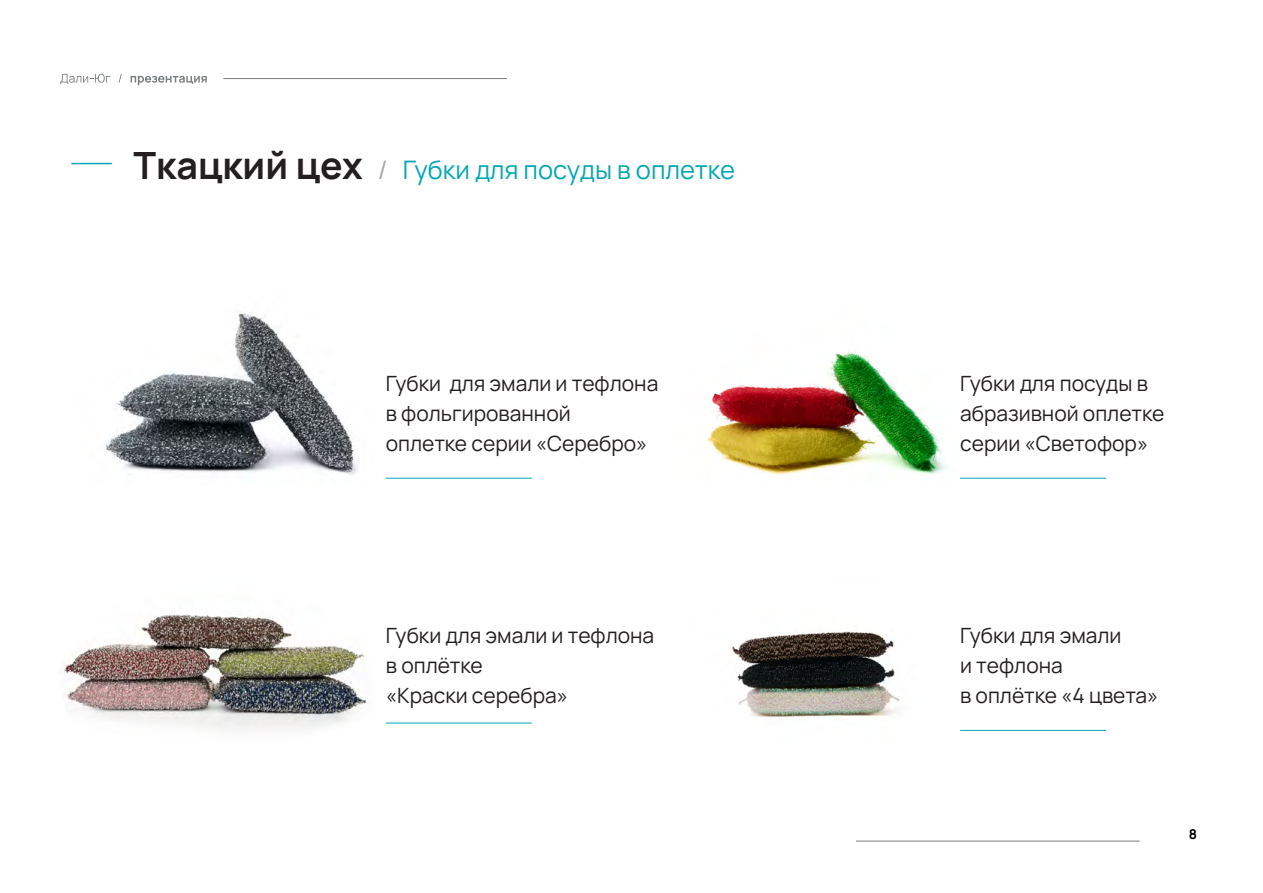
<style>
.page{position:relative;width:1263px;height:893px;background:#fff}
.page>*{position:absolute;margin:0;border:0;box-sizing:border-box;transform-origin:0 0}
.t1{font:25.5px "Manrope";color:#00a8b4}
.t2{font:21px/30px "Manrope";color:#231f20}
.t3{font:700 13.5px "Manrope";color:#000}
.s1{font-weight:700;font-size:37.5px;color:#231f20}
.s2{color:#a6a8ab}
</style>
<div class="page">
<svg style="left:60px;top:74px;width:50px;height:10px"></svg>
<svg style="left:119px;top:74px;width:3px;height:9px"></svg>
<svg style="left:131px;top:76px;width:76px;height:9px"></svg>
<hr style="left:223px;top:78px;width:284px;height:1px;background:#7a7d80">
<hr style="left:856px;top:841px;width:284px;height:1px;background:#7a7d80">
<img style="left:732px;top:631px;width:168px;height:87px">
<img style="left:706px;top:349px;width:266px;height:129px">
<hr style="left:71px;top:163px;width:41px;height:1px;background:#00a8b4">
<img style="left:105px;top:311px;width:253px;height:164px">
<hr style="left:960px;top:478px;width:146px;height:1px;background:#00a8b4">
<hr style="left:386px;top:478px;width:146px;height:1px;background:#00a8b4">
<img style="left:63px;top:614px;width:304px;height:116px">
<hr style="left:386px;top:723px;width:146px;height:1px;background:#00a8b4">
<hr style="left:960px;top:730px;width:146px;height:1px;background:#00a8b4">
<p class="t1" style="left:133px;top:152px;width:603px"><span class="s1">Ткацкий цех</span> <span class="s2">/</span> Губки для посуды в оплетке</p>
<p class="t2" style="left:386px;top:367px;width:274px">Губки для эмали и тефлона в фольгированной<br>оплетке серии «Серебро»</p>
<p class="t2" style="left:960px;top:367px;width:206px">Губки для посуды в абразивной оплетке серии «Светофор»</p>
<p class="t2" style="left:386px;top:620px;width:270px">Губки для эмали и тефлона в оплётке<br>«Краски серебра»</p>
<p class="t2" style="left:960px;top:620px;width:200px">Губки для эмали<br>и тефлона<br>в оплётке «4 цвета»</p>
<p class="t3" style="left:1189px;top:825px;width:10px">8</p>
</div>
